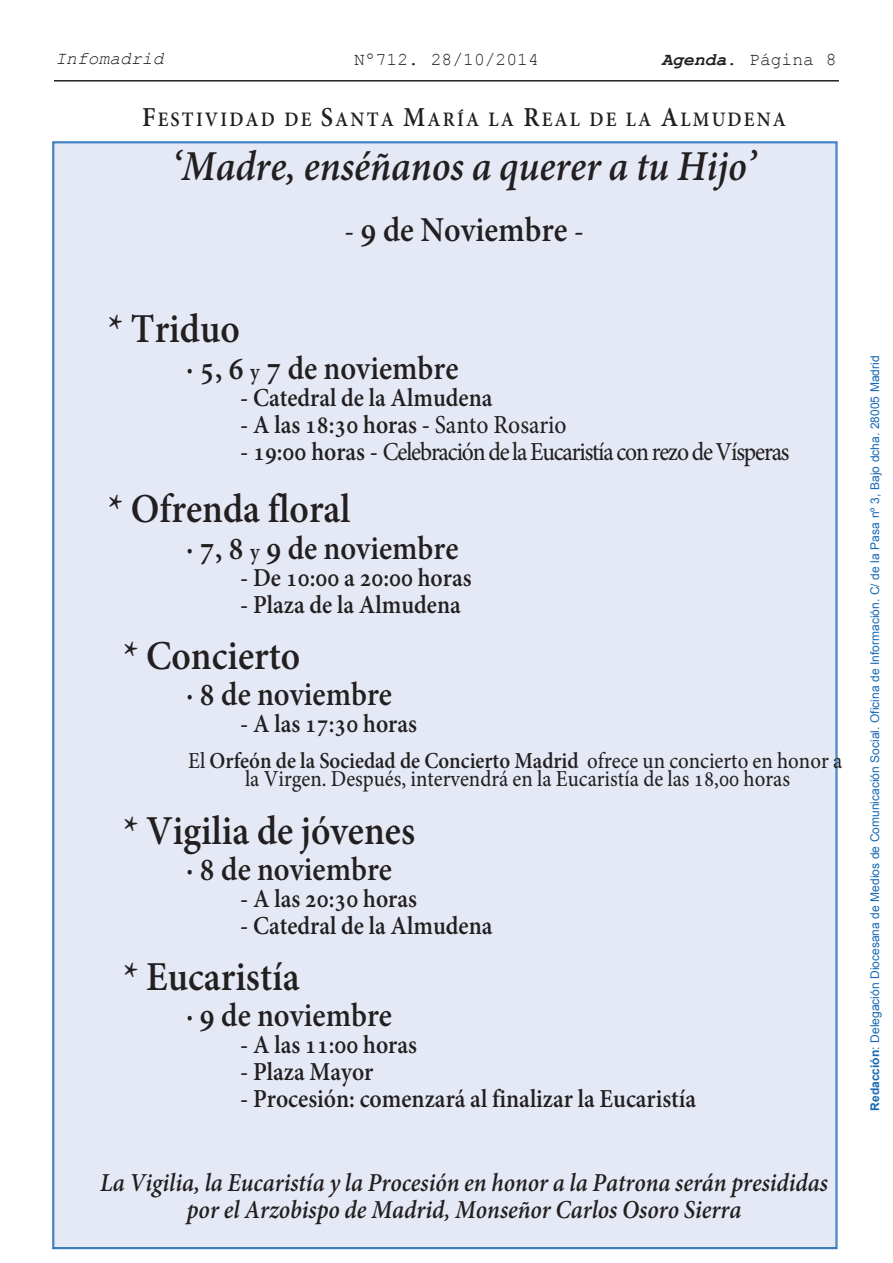
<style>
.page{position:relative;width:893px;height:1263px;background:#fff}
.page>*{position:absolute;margin:0;border:0;box-sizing:border-box;transform-origin:0 0}
.t1{font:italic 700 42px "Adobe Hebrew";color:#231f20;scale:.9 1}
.t2{font:700 40.5px "Adobe Hebrew";color:#231f20;scale:.9 1}
.t3{font:700 34.5px "Adobe Hebrew";color:#231f20;scale:.9 1}
.t4{font:700 33px "Adobe Hebrew";color:#231f20;scale:.9 1}
.t5{font:700 25.5px "Adobe Hebrew";color:#231f20;scale:.9 1}
.t6{font:italic 700 25.5px/27px "Adobe Hebrew";color:#231f20;text-align:center;scale:.9 1}
.t7{font:25.5px "Adobe Hebrew";letter-spacing:-.05em;color:#231f20;scale:.9 1}
.t8{font:22.5px/18px "Adobe Hebrew";color:#231f20;text-align:center;scale:.9 1}
.t9{font:700 20.25px "Adobe Hebrew";letter-spacing:.12em;color:#231f20;scale:.9 1}
.t10{font:18px "Courier New";color:#231f20}
.t11{font:italic 18px "Courier New";color:#231f20}
.t12{font:12px "Arial";color:#1768b4}
.s1{font-weight:700;font-style:italic}
.s2{font-size:27px}
.s3{font-weight:400;font-size:31.5px}
.s4{font-size:22.5px}
.s5{font-weight:400}
.s6{font-weight:700}
</style>
<div class="page">
<div style="left:54px;top:143px;width:782px;height:1104px;background:#e4e9f5"></div>
<hr style="left:54px;top:80px;width:785px;height:2px;background:#231f20">
<p class="t11" style="left:55px;top:49px;width:110px">Infomadrid</p>
<p class="t10" style="left:354px;top:50px;width:186px">Nº712. 28/10/2014</p>
<p class="t10" style="left:662px;top:50px;width:176px"><span class="s1">Agenda</span>. Página 8</p>
<p class="t9" style="left:142px;top:112px;width:717px"><span class="s2">F</span>ESTIVIDAD DE <span class="s2">S</span>ANTA <span class="s2">M</span>ARÍA LA <span class="s2">R</span>EAL DE LA <span class="s2">A</span>LMUDENA</p>
<h1 class="t1" style="left:172px;top:150px;width:650px">‘Madre, enséñanos a querer a tu Hijo’</h1>
<h3 class="t3" style="left:344px;top:217px;width:268px"><span class="s3">-</span> 9 de Noviembre <span class="s3">-</span></h3>
<h2 class="t2" style="left:108px;top:313px;width:148px">* Triduo</h2>
<p class="t4" style="left:186px;top:356px;width:304px">· 5, 6 <span class="s4">y</span> 7 de noviembre</p>
<p class="t5" style="left:240px;top:388px;width:282px">- Catedral de la Almudena</p>
<p class="t5" style="left:240px;top:415px;width:364px">- A las 18:30 horas - <span class="s5">Santo Rosario</span></p>
<p class="t7" style="left:240px;top:442px;width:612px"><span class="s6">- 19:00 horas -</span> Celebración de la Eucaristía con rezo de Vísperas</p>
<h2 class="t2" style="left:108px;top:493px;width:271px">* Ofrenda floral</h2>
<p class="t4" style="left:186px;top:536px;width:304px">· 7, 8 <span class="s4">y</span> 9 de noviembre</p>
<p class="t5" style="left:240px;top:568px;width:259px">- De 10:00 a 20:00 horas</p>
<p class="t5" style="left:240px;top:595px;width:247px">- Plaza de la Almudena</p>
<h2 class="t2" style="left:123px;top:640px;width:198px">* Concierto</h2>
<p class="t4" style="left:186px;top:682px;width:230px">· 8 de noviembre</p>
<p class="t5" style="left:240px;top:714px;width:198px">- A las 17:30 horas</p>
<p class="t8" style="left:188px;top:754px;width:728px">El <span class="s6">Orfeón de la Sociedad de Concierto Madrid</span> ofrece un concierto en honor a la Virgen. Después, intervendrá en la Eucaristía de las 18,00 horas</p>
<h2 class="t2" style="left:123px;top:816px;width:326px">* Vigilia de jóvenes</h2>
<p class="t4" style="left:186px;top:857px;width:230px">· 8 de noviembre</p>
<p class="t5" style="left:240px;top:889px;width:198px">- A las 20:30 horas</p>
<p class="t5" style="left:240px;top:916px;width:282px">- Catedral de la Almudena</p>
<h2 class="t2" style="left:123px;top:961px;width:197px">* Eucaristía</h2>
<p class="t4" style="left:186px;top:1003px;width:230px">· 9 de noviembre</p>
<p class="t5" style="left:240px;top:1035px;width:198px">- A las 11:00 horas</p>
<p class="t5" style="left:240px;top:1062px;width:150px">- Plaza Mayor</p>
<p class="t5" style="left:240px;top:1089px;width:508px">- Procesión: comenzará al finalizar la Eucaristía</p>
<p class="t6" style="left:100px;top:1171px;width:810px">La Vigilia, la Eucaristía y la Procesión en honor a la Patrona serán presididas por el Arzobispo de Madrid, Monseñor Carlos Osoro Sierra</p>
<p class="t12" style="left:868px;top:1110px;width:756px;rotate:-90deg"><span class="s6">Redacción</span>: Delegación Diocesana de Medios de Comunicación Social. Oficina de Información. C/ de la Pasa nº 3, Bajo dcha. 28005 Madrid</p>
</div>
